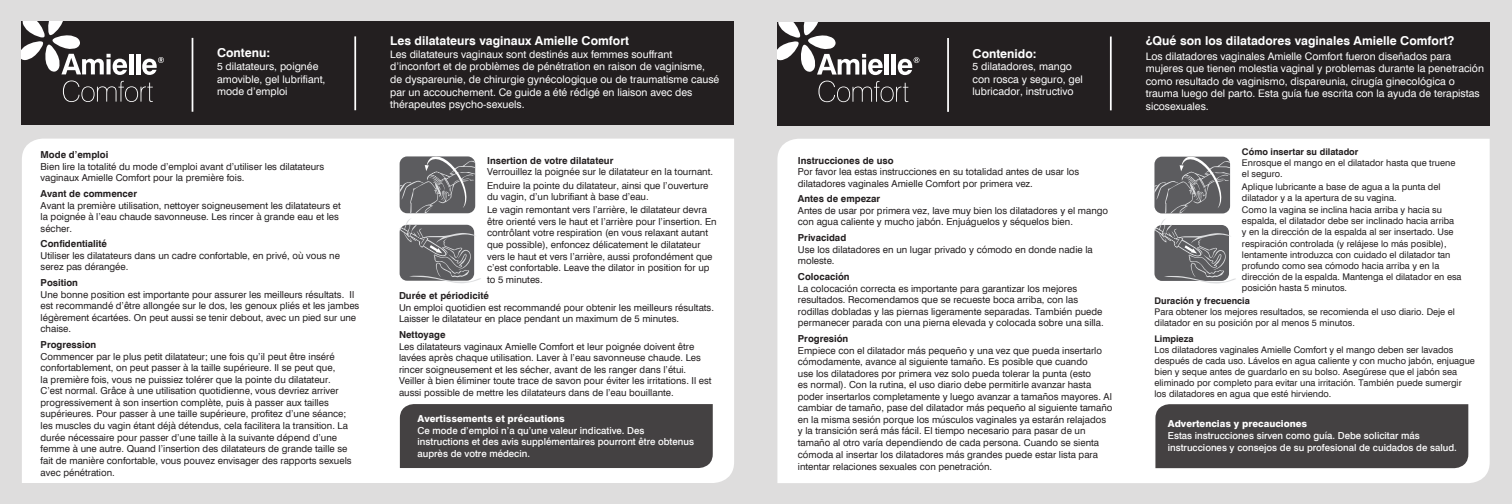
<style>
.page{position:relative;width:1512px;height:504px;background:#dedddd}
.page>*{position:absolute;margin:0;border:0;box-sizing:border-box;transform-origin:0 0}
.t1{font:700 12.25px "Swiss 721 BT";color:#fff}
.t2{font:10.5px/12.6px "Swiss 721 BT";color:#fff}
.t3{font:9.62px/11.5px "Swiss 721 BT";color:#231f20}
.t4{font:500 9.62px/11.5px "Swiss 721 BT";color:#fff}
.t5{font:700 9.62px "Swiss 721 BT";color:#231f20}
.t6{font:800 9.62px "Swiss 721 BT";color:#fff}
.t7{font:9.1px/11px "Swiss 721 BT";color:#231f20}
.t8{font:700 9.1px "Swiss 721 BT";color:#231f20}
</style>
<div class="page">
<div style="left:22px;top:22px;width:712px;height:103px;background:#231f20"></div>
<hr style="left:129px;top:54px;width:4px;height:20px;background:#fff">
<hr style="left:136px;top:54px;width:4px;height:20px;background:#fff">
<svg style="left:142px;top:57px;width:22px;height:18px"></svg>
<svg style="left:63px;top:81px;width:90px;height:21px"></svg>
<svg style="left:22px;top:22px;width:105px;height:53px"></svg>
<hr style="left:354px;top:36px;width:2px;height:74px;background:#fff">
<hr style="left:192px;top:38px;width:1px;height:74px;background:#fff">
<div style="left:22px;top:139px;width:712px;height:344px;background:#fff"></div>
<div style="left:400px;top:404px;width:313px;height:64px;background:#444142"></div>
<div style="left:777px;top:22px;width:713px;height:103px;background:#231f20"></div>
<hr style="left:885px;top:54px;width:4px;height:21px;background:#fff">
<hr style="left:892px;top:54px;width:4px;height:21px;background:#fff">
<svg style="left:898px;top:57px;width:21px;height:18px"></svg>
<svg style="left:818px;top:81px;width:90px;height:21px"></svg>
<svg style="left:777px;top:22px;width:106px;height:53px"></svg>
<hr style="left:1110px;top:37px;width:2px;height:73px;background:#fff">
<hr style="left:947px;top:38px;width:2px;height:74px;background:#fff">
<div style="left:777px;top:139px;width:713px;height:344px;background:#fff"></div>
<div style="left:1155px;top:404px;width:313px;height:64px;background:#444142"></div>
<svg style="left:400px;top:156px;width:81px;height:127px;background:#88888a"></svg>
<svg style="left:1154px;top:157px;width:82px;height:126px;background:#88888a"></svg>
<p class="t1" style="left:217px;top:46px;width:55px">Contenu:</p>
<p class="t2" style="left:217px;top:60px;width:110px">5 dilatateurs, poignée amovible, gel lubrifiant, mode d’emploi</p>
<p class="t5" style="left:41px;top:149px;width:69px">Mode d’emploi</p>
<p class="t3" style="left:41px;top:160px;width:285px">Bien lire la totalité du mode d’emploi avant d’utiliser les dilatateurs vaginaux Amielle Comfort pour la première fois.</p>
<p class="t5" style="left:41px;top:188px;width:98px">Avant de commencer</p>
<p class="t3" style="left:41px;top:199px;width:302px">Avant la première utilisation, nettoyer soigneusement les dilatateurs et la poignée à l’eau chaude savonneuse. Les rincer à grande eau et les sécher.</p>
<p class="t5" style="left:41px;top:238px;width:68px">Confidentialité</p>
<p class="t3" style="left:41px;top:250px;width:301px">Utiliser les dilatateurs dans un cadre confortable, en privé, où vous ne serez pas dérangée.</p>
<p class="t5" style="left:41px;top:277px;width:39px">Position</p>
<p class="t3" style="left:41px;top:288px;width:320px">Une bonne position est importante pour assurer les meilleurs résultats. Il est recommandé d’être allongée sur le dos, les genoux pliés et les jambes légèrement écartées. On peut aussi se tenir debout, avec un pied sur une chaise.</p>
<p class="t5" style="left:41px;top:339px;width:57px">Progression</p>
<p class="t3" style="left:41px;top:350px;width:313px">Commencer par le plus petit dilatateur; une fois qu’il peut être inséré confortablement, on peut passer à la taille supérieure. Il se peut que,<br>la première fois, vous ne puissiez tolérer que la pointe du dilatateur.<br>C’est normal. Grâce à une utilisation quotidienne, vous devriez arriver progressivement à son insertion complète, puis à passer aux tailles supérieures. Pour passer à une taille supérieure, profitez d’une séance; les muscles du vagin étant déjà détendus, cela facilitera la transition. La durée nécessaire pour passer d’une taille à la suivante dépend d’une femme à une autre. Quand l’insertion des dilatateurs de grande taille se fait de manière confortable, vous pouvez envisager des rapports sexuels</p>
<p class="t3" style="left:41px;top:467px;width:76px">avec pénétration.</p>
<p class="t1" style="left:390px;top:33px;width:240px">Les dilatateurs vaginaux Amielle Comfort</p>
<p class="t2" style="left:390px;top:48px;width:331px">Les dilatateurs vaginaux sont destinés aux femmes souffrant d’inconfort et de problèmes de pénétration en raison de vaginisme, de dyspareunie, de chirurgie gynécologique ou de traumatisme causé par un accouchement. Ce guide a été rédigé en liaison avec des thérapeutes psycho-sexuels.</p>
<p class="t5" style="left:487px;top:154px;width:128px">Insertion de votre dilatateur</p>
<p class="t3" style="left:487px;top:166px;width:228px">Verrouillez la poignée sur le dilatateur en la tournant.</p>
<p class="t3" style="left:487px;top:179px;width:223px">Enduire la pointe du dilatateur, ainsi que l’ouverture du vagin, d’un lubrifiant à base d’eau.</p>
<p class="t3" style="left:487px;top:204px;width:231px">Le vagin remontant vers l’arrière, le dilatateur devra être orienté vers le haut et l’arrière pour l’insertion. En contrôlant votre respiration (en vous relaxant autant que possible), enfoncez délicatement le dilatateur vers le haut et vers l’arrière, aussi profondément que c’est confortable. Leave the dilator in position for up to 5 minutes.</p>
<p class="t5" style="left:399px;top:290px;width:91px">Durée et périodicité</p>
<p class="t3" style="left:399px;top:301px;width:317px">Un emploi quotidien est recommandé pour obtenir les meilleurs résultats.<br>Laisser le dilatateur en place pendant un maximum de 5 minutes.</p>
<p class="t5" style="left:399px;top:329px;width:48px">Nettoyage</p>
<p class="t3" style="left:399px;top:340px;width:314px">Les dilatateurs vaginaux Amielle Comfort et leur poignée doivent être lavées après chaque utilisation. Laver à l’eau savonneuse chaude. Les rincer soigneusement et les sécher, avant de les ranger dans l’étui.<br>Veiller à bien éliminer toute trace de savon pour éviter les irritations. Il est aussi possible de mettre les dilatateurs dans de l’eau bouillante.</p>
<p class="t6" style="left:418px;top:413px;width:149px">Avertissements et précautions</p>
<p class="t4" style="left:418px;top:424px;width:278px">Ce mode d’emploi n’a qu’une valeur indicative. Des instructions et des avis supplémentaires pourront être obtenus auprès de votre médecin.</p>
<p class="t1" style="left:973px;top:46px;width:66px">Contenido:</p>
<p class="t2" style="left:973px;top:60px;width:112px">5 dilatadores, mango con rosca y seguro, gel lubricador, instructivo</p>
<p class="t5" style="left:798px;top:154px;width:97px">Instrucciones de uso</p>
<p class="t3" style="left:798px;top:166px;width:283px">Por favor lea estas instrucciones en su totalidad antes de usar los dilatadores vaginales Amielle Comfort por primera vez.</p>
<p class="t5" style="left:798px;top:193px;width:84px">Antes de empezar</p>
<p class="t3" style="left:798px;top:205px;width:312px">Antes de usar por primera vez, lave muy bien los dilatadores y el mango con agua caliente y mucho jabón. Enjuáguelos y séquelos bien.</p>
<p class="t5" style="left:798px;top:232px;width:50px">Privacidad</p>
<p class="t3" style="left:798px;top:243px;width:296px">Use los dilatadores en un lugar privado y cómodo en donde nadie la moleste.</p>
<p class="t5" style="left:798px;top:271px;width:53px">Colocación</p>
<p class="t3" style="left:798px;top:282px;width:307px">La colocación correcta es importante para garantizar los mejores resultados. Recomendamos que se recueste boca arriba, con las rodillas dobladas y las piernas ligeramente separadas. También puede permanecer parada con una pierna elevada y colocada sobre una silla.</p>
<p class="t5" style="left:798px;top:333px;width:52px">Progresión</p>
<p class="t3" style="left:798px;top:344px;width:316px">Empiece con el dilatador más pequeño y una vez que pueda insertarlo cómodamente, avance al siguiente tamaño. Es posible que cuando<br>use los dilatadores por primera vez solo pueda tolerar la punta (esto<br>es normal). Con la rutina, el uso diario debe permitirle avanzar hasta poder insertarlos completamente y luego avanzar a tamaños mayores. Al cambiar de tamaño, pase del dilatador más pequeño al siguiente tamaño en la misma sesión porque los músculos vaginales ya estarán relajados y la transición será más fácil. El tiempo necesario para pasar de un tamaño al otro varía dependiendo de cada persona. Cuando se sienta cómoda al insertar los dilatadores más grandes puede estar lista para</p>
<p class="t3" style="left:798px;top:461px;width:196px">intentar relaciones sexuales con penetración.</p>
<p class="t1" style="left:1146px;top:34px;width:310px">¿Qué son los dilatadores vaginales Amielle Comfort?</p>
<p class="t2" style="left:1146px;top:50px;width:340px">Los dilatadores vaginales Amielle Comfort fueron diseñados para mujeres que tienen molestia vaginal y problemas durante la penetración como resultado de vaginismo, dispareunia, cirugía ginecológica o trauma luego del parto. Esta guía fue escrita con la ayuda de terapistas sicosexuales.</p>
<p class="t8" style="left:1242px;top:146px;width:118px">Cómo insertar su dilatador</p>
<p class="t7" style="left:1242px;top:157px;width:215px">Enrosque el mango en el dilatador hasta que truene el seguro.</p>
<p class="t7" style="left:1242px;top:181px;width:200px">Aplique lubricante a base de agua a la punta del dilatador y a la apertura de su vagina.</p>
<p class="t7" style="left:1242px;top:205px;width:221px">Como la vagina se inclina hacia arriba y hacia su espalda, el dilatador debe ser inclinado hacia arriba<br>y en la dirección de la espalda al ser insertado. Use respiración controlada (y relájese lo más posible), lentamente introduzca con cuidado el dilatador tan profundo como sea cómodo hacia arriba y en la dirección de la espalda. Mantenga el dilatador en esa posición hasta 5 minutos.</p>
<p class="t8" style="left:1155px;top:295px;width:97px">Duración y frecuencia</p>
<p class="t7" style="left:1155px;top:306px;width:302px">Para obtener los mejores resultados, se recomienda el uso diario. Deje el dilatador en su posición por al menos 5 minutos.</p>
<p class="t8" style="left:1155px;top:333px;width:41px">Limpieza</p>
<p class="t7" style="left:1155px;top:344px;width:322px">Los dilatadores vaginales Amielle Comfort y el mango deben ser lavados después de cada uso. Lávelos en agua caliente y con mucho jabón, enjuague bien y seque antes de guardarlo en su bolso. Asegúrese que el jabón sea eliminado por completo para evitar una irritación. También puede sumergir los dilatadores en agua que esté hirviendo.</p>
<p class="t6" style="left:1168px;top:418px;width:141px">Advertencias y precauciones</p>
<p class="t4" style="left:1168px;top:430px;width:291px">Estas instrucciones sirven como guía. Debe solicitar más instrucciones y consejos de su profesional de cuidados de salud.</p>
</div>
